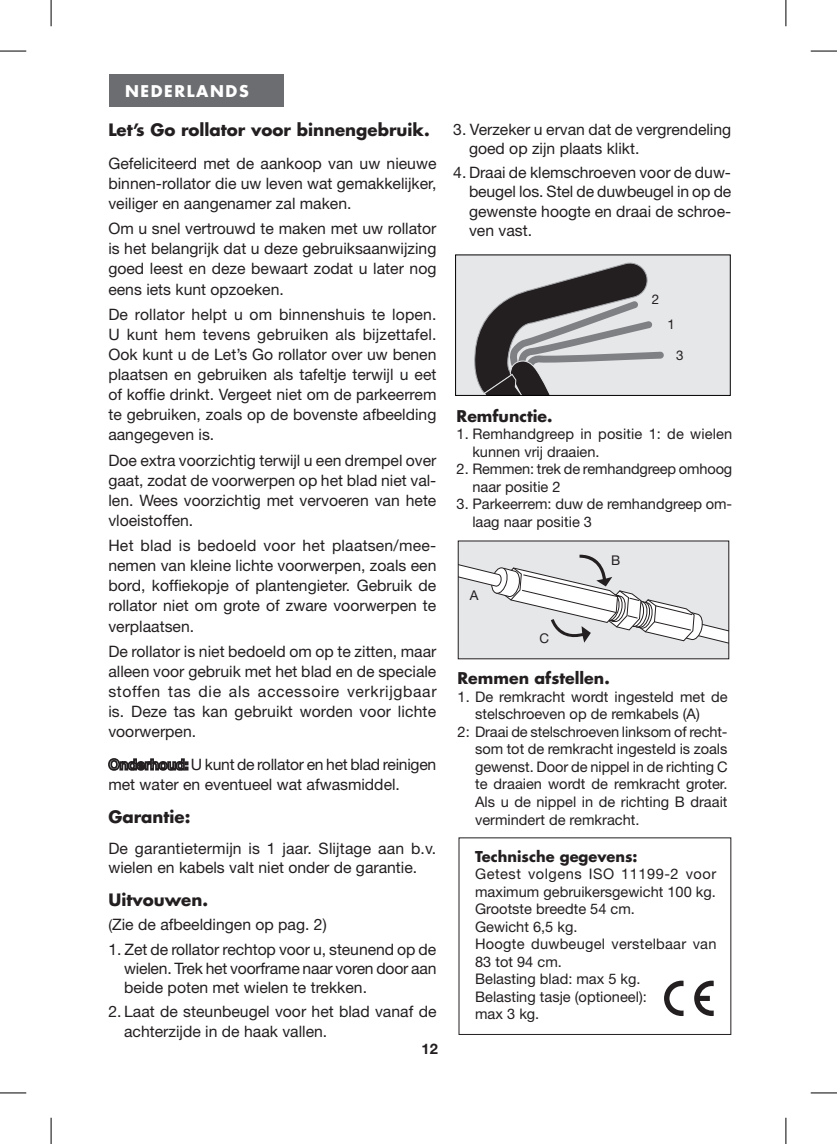
<style>
.page{position:relative;width:837px;height:1144px;background:#fff}
.page>*{position:absolute;margin:0;border:0;box-sizing:border-box;transform-origin:0 0}
.t1{font:700 16.62px "Futura";color:#231f20}
.t2{font:15.75px/20.1px "Helvetica Neue";color:#231f20;text-align:justify}
.t3{font:700 15.75px "Futura";color:#231f20}
.t4{font:700 15.75px "Futura";letter-spacing:.1em;color:#fff}
.t5{font:14.53px/17.5px "Helvetica Neue";color:#231f20}
.t6{font:700 14.53px "Futura";color:#231f20}
.t7{font:700 14.53px "Helvetica Neue";color:#231f20}
.t8{font:13.47px "Helvetica Neue";color:#231f20}
.s1{font-size:14.53px}
</style>
<div class="page">
<div style="left:109px;top:75px;width:174px;height:32px;background:#6c6d70"></div>
<div style="left:455px;top:255px;width:275px;height:140px;background:#e6e7e9"></div>
<svg style="left:474px;top:262px;width:190px;height:132px"></svg>
<div style="left:455px;top:254px;width:275px;height:142px;border:1px solid #000"></div>
<svg style="left:108px;top:758px;width:80px;height:13px"></svg>
<svg style="left:664px;top:981px;width:19px;height:35px"></svg>
<svg style="left:694px;top:981px;width:19px;height:35px"></svg>
<div style="left:458px;top:541px;width:270px;height:118px;background:#e6e7e9"></div>
<svg style="left:459px;top:554px;width:268px;height:90px"></svg>
<svg style="left:0;top:51px;width:26px;height:1px"></svg>
<svg style="left:810px;top:51px;width:26px;height:1px"></svg>
<svg style="left:0;top:1092px;width:26px;height:1px"></svg>
<svg style="left:810px;top:1092px;width:26px;height:1px"></svg>
<svg style="left:51px;top:0;width:1px;height:26px"></svg>
<svg style="left:51px;top:1118px;width:1px;height:26px"></svg>
<svg style="left:785px;top:0;width:1px;height:26px"></svg>
<svg style="left:785px;top:1118px;width:1px;height:26px"></svg>
<p class="t4" style="left:125px;top:80px;width:125px">NEDERLANDS</p>
<p class="t1" style="left:108px;top:119px;width:323px">Let’s Go rollator voor binnengebruik.</p>
<p class="t2" style="left:108px;top:153px;width:329px">Gefeliciteerd met de aankoop van uw nieuwe binnen-rollator die uw leven wat gemakkelijker, veiliger en aangenamer zal maken.</p>
<p class="t2" style="left:108px;top:218px;width:329px">Om u snel vertrouwd te maken met uw rollator is het belangrijk dat u deze gebruiksaanwijzing goed leest en deze bewaart zodat u later nog eens iets kunt opzoeken.</p>
<p class="t2" style="left:108px;top:304px;width:329px">De rollator helpt u om binnenshuis te lopen.<br>U kunt hem tevens gebruiken als bijzettafel.<br>Ook kunt u de Let’s Go rollator over uw benen plaatsen en gebruiken als tafeltje terwijl u eet of koffie drinkt. Vergeet niet om de parkeerrem te gebruiken, zoals op de bovenste afbeelding aangegeven is.</p>
<p class="t2" style="left:108px;top:450px;width:329px">Doe extra voorzichtig terwijl u een drempel over gaat, zodat de voorwerpen op het blad niet val&shy;len. Wees voorzichtig met vervoeren van hete vloeistoffen.</p>
<p class="t2" style="left:108px;top:535px;width:329px">Het blad is bedoeld voor het plaatsen/mee&shy;nemen van kleine lichte voorwerpen, zoals een bord, koffiekopje of plantengieter. Gebruik de rollator niet om grote of zware voorwerpen te verplaatsen.</p>
<p class="t2" style="left:108px;top:641px;width:329px">De rollator is niet bedoeld om op te zitten, maar alleen voor gebruik met het blad en de speciale stoffen tas die als accessoire verkrijgbaar is. Deze tas kan gebruikt worden voor lichte voorwerpen.</p>
<p class="t2" style="left:108px;top:754px;width:329px;text-indent:82px">U kunt de rollator en het blad reinigen met water en eventueel wat afwasmiddel.</p>
<p class="t1" style="left:108px;top:805px;width:84px">Garantie:</p>
<p class="t2" style="left:108px;top:839px;width:329px;line-height:19.2px">De garantietermijn is 1 jaar. Slijtage aan b.v. wielen en kabels valt niet onder de garantie.</p>
<p class="t1" style="left:108px;top:888px;width:101px">Uitvouwen.</p>
<p class="t2" style="left:108px;top:914px;width:220px"><span class="s1">(</span>Zie de afbeeldingen op pag. 2)</p>
<p class="t2" style="left:124px;top:939px;width:314px;line-height:19.2px;text-indent:-16px">1. Zet de rollator rechtop voor u, steunend op de wielen. Trek het voorframe naar voren door aan beide poten met wielen te trekken.</p>
<p class="t2" style="left:124px;top:1002px;width:314px;line-height:19.2px;text-indent:-16px">2. Laat de steunbeugel voor het blad vanaf de achterzijde in de haak vallen.</p>
<p class="t7" style="left:421px;top:1040px;width:18px">12</p>
<p class="t2" style="left:469px;top:119px;width:264px;line-height:19.2px;text-indent:-16px">3. Verzeker u ervan dat de vergrendeling goed op zijn plaats klikt.</p>
<p class="t2" style="left:469px;top:163px;width:264px;line-height:19.2px;text-indent:-16px">4. Draai de klemschroeven voor de duw&shy;beugel los. Stel de duwbeugel in op de gewenste hoogte en draai de schroe&shy;ven vast.</p>
<p class="t8" style="left:651px;top:291px;width:9px">2</p>
<p class="t8" style="left:667px;top:316px;width:9px">1</p>
<p class="t8" style="left:676px;top:347px;width:9px">3</p>
<p class="t3" style="left:456px;top:405px;width:97px">Remfunctie.</p>
<p class="t5" style="left:472px;top:425px;width:261px;text-indent:-16px">1. Remhandgreep in positie 1: de wielen kunnen vrij draaien.</p>
<p class="t5" style="left:472px;top:460px;width:261px;text-indent:-16px">2. Remmen: trek de remhandgreep omhoog naar positie 2</p>
<p class="t5" style="left:472px;top:495px;width:261px;text-indent:-16px">3. Parkeerrem: duw de remhandgreep om&shy;laag naar positie 3</p>
<p class="t8" style="left:470px;top:587px;width:10px">A</p>
<p class="t8" style="left:539px;top:630px;width:11px">C</p>
<p class="t8" style="left:611px;top:552px;width:11px">B</p>
<p class="t3" style="left:457px;top:667px;width:154px">Remmen afstellen.</p>
<p class="t5" style="left:457px;top:688px;width:271px">1. De remkracht wordt ingesteld met de</p>
<p class="t5" style="left:475px;top:705px;width:226px">stelschroeven op de remkabels (A)</p>
<p class="t5" style="left:457px;top:723px;width:271px">2: Draai de stelschroeven linksom of recht-</p>
<p class="t5" style="left:475px;top:740px;width:254px">som tot de remkracht ingesteld is zoals</p>
<p class="t5" style="left:475px;top:758px;width:254px">gewenst. Door de nippel in de richting C</p>
<p class="t5" style="left:475px;top:775px;width:254px">te draaien wordt de remkracht groter.</p>
<p class="t5" style="left:475px;top:793px;width:254px">Als u de nippel in de richting B draait</p>
<p class="t5" style="left:475px;top:810px;width:166px">vermindert de remkracht.</p>
<p class="t6" style="left:475px;top:846px;width:164px">Technische gegevens:</p>
<p class="t5" style="left:475px;top:865px;width:243px">Getest volgens ISO 11199-2 voor maximum gebruikersgewicht 100 kg.<br>Grootste breedte 54 cm.<br>Gewicht 6,5 kg.<br>Hoogte duwbeugel verstelbaar van<br>83 tot 94 cm.<br>Belasting blad: max 5 kg.<br>Belasting tasje (optioneel):<br>max 3 kg.</p>
</div>
